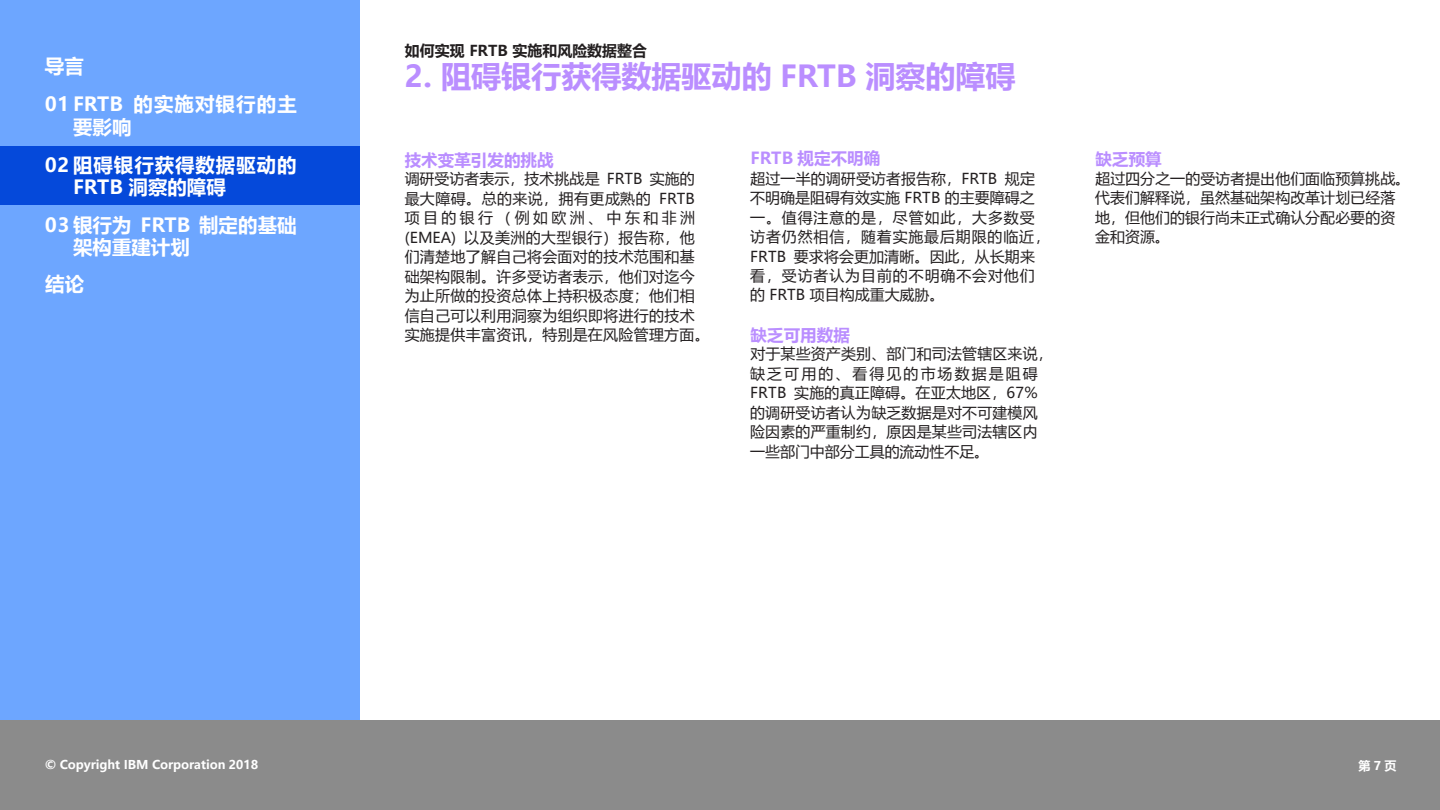
<style>
.page{position:relative;width:1440px;height:810px;background:#fff}
.page>*{position:absolute;margin:0;border:0;box-sizing:border-box;transform-origin:0 0}
.t1{font:700 30px "Microsoft Ya Hei";color:#ba8eff}
.t2{font:700 19.5px/22.5px "Microsoft Ya Hei";letter-spacing:.005em;color:#fff}
.t3{font:700 19.5px/22.5px "Microsoft Ya Hei";letter-spacing:.045em;color:#fff}
.t4{font:700 19.5px/22.5px "Microsoft Ya Hei";letter-spacing:.055em;color:#fff}
.t5{font:700 16.5px "Microsoft Ya Hei";color:#ba8eff}
.t6{font:15px/19.5px "Microsoft Ya Hei";letter-spacing:.01em;color:#231f20}
.t7{font:700 15px "Microsoft Ya Hei";color:#231f20}
.Slide{font:700 12px "Microsoft Ya Hei";color:#fff}
</style>
<div class="page">
<div style="left:0;top:0;width:360px;height:48px;background:#6da6ff"></div>
<div style="left:0;top:303px;width:360px;height:417px;background:#6da6ff"></div>
<div style="left:0;top:720px;width:1440px;height:90px;background:#8b8b8b"></div>
<div style="left:0;top:48px;width:360px;height:37px;background:#6da6ff"></div>
<div style="left:0;top:145px;width:360px;height:61px;background:#0549da"></div>
<div style="left:0;top:84px;width:360px;height:62px;background:#6da6ff"></div>
<div style="left:0;top:206px;width:360px;height:61px;background:#6da6ff"></div>
<div style="left:0;top:267px;width:360px;height:36px;background:#6da6ff"></div>
<p class="t2" style="left:45px;top:54px;width:40px">导言</p>
<p class="t4" style="left:73px;top:92px;width:225px;text-indent:-28px">01 FRTB 的实施对银行的主要影响</p>
<p class="t3" style="left:73px;top:153px;width:225px;text-indent:-28px">02 阻碍银行获得数据驱动的<br>FRTB 洞察的障碍</p>
<p class="t2" style="left:73px;top:213px;width:225px;text-indent:-28px">03 银行为 FRTB 制定的基础架构重建计划</p>
<p class="t2" style="left:45px;top:272px;width:40px">结论</p>
<p class="t7" style="left:405px;top:40px;width:244px">如何实现 FRTB 实施和风险数据整合</p>
<h1 class="t1" style="left:405px;top:55px;width:612px">2. 阻碍银行获得数据驱动的 FRTB 洞察的障碍</h1>
<p class="t5" style="left:405px;top:148px;width:151px">技术变革引发的挑战</p>
<p class="t6" style="left:405px;top:169px;width:307px">调研受访者表示，技术挑战是 FRTB 实施的最大障碍。总的来说，拥有更成熟的 FRTB项目的银行（例如欧洲、中东和非洲(EMEA) 以及美洲的大型银行）报告称，他们清楚地了解自己将会面对的技术范围和基础架构限制。许多受访者表示，他们对迄今为止所做的投资总体上持积极态度；他们相信自己可以利用洞察为组织即将进行的技术实施提供丰富资讯，特别是在风险管理方面。</p>
<p class="t5" style="left:751px;top:146px;width:131px">FRTB 规定不明确</p>
<p class="t6" style="left:750px;top:168px;width:301px">超过一半的调研受访者报告称，FRTB 规定不明确是阻碍有效实施 FRTB 的主要障碍之一。值得注意的是，尽管如此，大多数受访者仍然相信，随着实施最后期限的临近，<br>FRTB 要求将会更加清晰。因此，从长期来看，受访者认为目前的不明确不会对他们的 FRTB 项目构成重大威胁。</p>
<p class="t5" style="left:751px;top:323px;width:101px">缺乏可用数据</p>
<p class="t6" style="left:750px;top:344px;width:304px">对于某些资产类别、部门和司法管辖区来说，缺乏可用的、看得见的市场数据是阻碍<br>FRTB 实施的真正障碍。在亚太地区，67%的调研受访者认为缺乏数据是对不可建模风险因素的严重制约，原因是某些司法辖区内一些部门中部分工具的流动性不足。</p>
<p class="t5" style="left:1096px;top:148px;width:68px">缺乏预算</p>
<p class="t6" style="left:1095px;top:168px;width:316px">超过四分之一的受访者提出他们面临预算挑战。代表们解释说，虽然基础架构改革计划已经落地，但他们的银行尚未正式确认分配必要的资金和资源。</p>
<p class="Slide" style="left:45px;top:756px;width:215px">© Copyright IBM Corporation 2018</p>
<p class="Slide" style="left:1358px;top:758px;width:39px">第7页</p>
</div>
